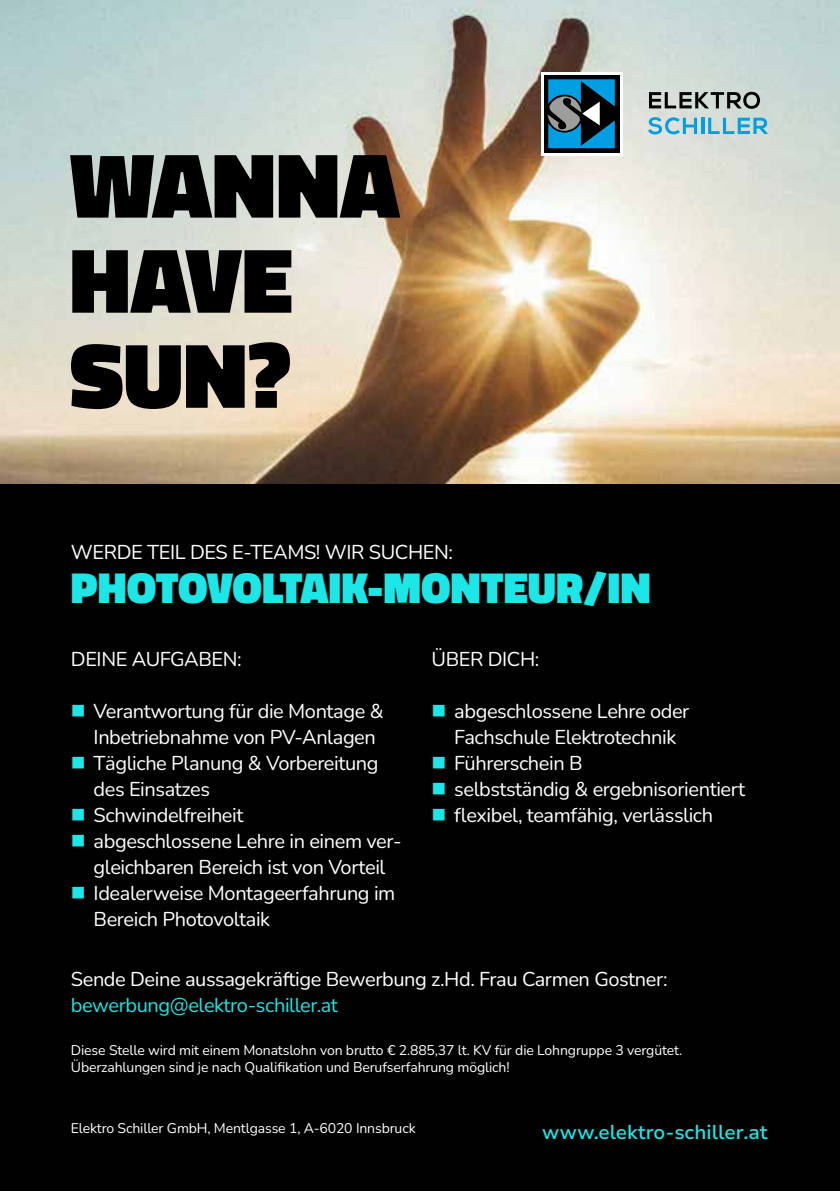
<style>
.page{position:relative;width:840px;height:1191px;background:#fff}
.page>*{position:absolute;margin:0;border:0;box-sizing:border-box;transform-origin:0 0}
.t1{font:900 93.2px/95px "Titillium Web";color:#000}
.t2{font:900 44px "Titillium Web";color:#1ce6e6}
.t3{font:200 20px/26px "Nunito";letter-spacing:-.02em;color:#fff}
.t4{font:200 20px "Nunito";letter-spacing:-.02em;color:#1ce6e6}
.t5{font:600 20px "Nunito Sans 10 pt";color:#1ce6e6}
.t6{font:200 14px/16.8px "Nunito";letter-spacing:-.01em;color:#fff}
</style>
<div class="page">
<img style="left:0;top:0;width:839px;height:485px">
<div style="left:0;top:485px;width:839px;height:706px;background:#010101"></div>
<div style="left:540px;top:72px;width:81px;height:83px;background:linear-gradient(to right,#fff,#fff)"></div>
<svg style="left:648px;top:92px;width:111px;height:17px;background:#7b807c"></svg>
<svg style="left:647px;top:117px;width:49px;height:17px"></svg>
<hr style="left:700px;top:118px;width:3px;height:16px;background:#009fe3">
<svg style="left:707px;top:118px;width:60px;height:16px"></svg>
<div style="left:543px;top:75px;width:76px;height:78px;background:#000"></div>
<svg style="left:547px;top:79px;width:67px;height:69px"></svg>
<h1 class="t1" style="left:69px;top:138px;width:331px">WANNA<br>HAVE<br>SUN?</h1>
<p class="t3" style="left:71px;top:539px;width:383px">WERDE TEIL DES E-TEAMS! WIR SUCHEN:</p>
<h2 class="t2" style="left:71px;top:556px;width:581px">PHOTOVOLTAIK-MONTEUR/IN</h2>
<p class="t3" style="left:71px;top:645px;width:172px">DEINE AUFGABEN:</p>
<p class="t3" style="left:94px;top:697px;width:309px">Verantwortung für die Montage &amp;<br>Inbetriebnahme von PV-Anlagen<br>Tägliche Planung &amp; Vorbereitung des Einsatzes<br>Schwindelfreiheit<br>abgeschlossene Lehre in einem ver&shy;gleichbaren Bereich ist von Vorteil<br>Idealerweise Montageerfahrung im<br>Bereich Photovoltaik</p>
<p class="t3" style="left:431px;top:645px;width:109px">ÜBER DICH:</p>
<p class="t3" style="left:454px;top:697px;width:292px">abgeschlossene Lehre oder<br>Fachschule Elektrotechnik<br>Führerschein B<br>selbstständig &amp; ergebnisorientiert flexibel, teamfähig, verlässlich</p>
<p class="t3" style="left:71px;top:965px;width:598px">Sende Deine aussagekräftige Bewerbung z.Hd. Frau Carmen Gostner:</p>
<p class="t4" style="left:71px;top:991px;width:268px">bewerbung@elektro-schiller.at</p>
<p class="t6" style="left:71px;top:1041px;width:612px">Diese Stelle wird mit einem Monatslohn von brutto € 2.885,37 lt. KV für die Lohngruppe 3 vergütet.<br>Überzahlungen sind je nach Qualifikation und Berufserfahrung möglich!</p>
<p class="t6" style="left:71px;top:1119px;width:346px">Elektro Schiller GmbH, Mentlgasse 1, A-6020 Innsbruck</p>
<p class="t5" style="left:541px;top:1118px;width:227px">www.elektro-schiller.at</p>
</div>
